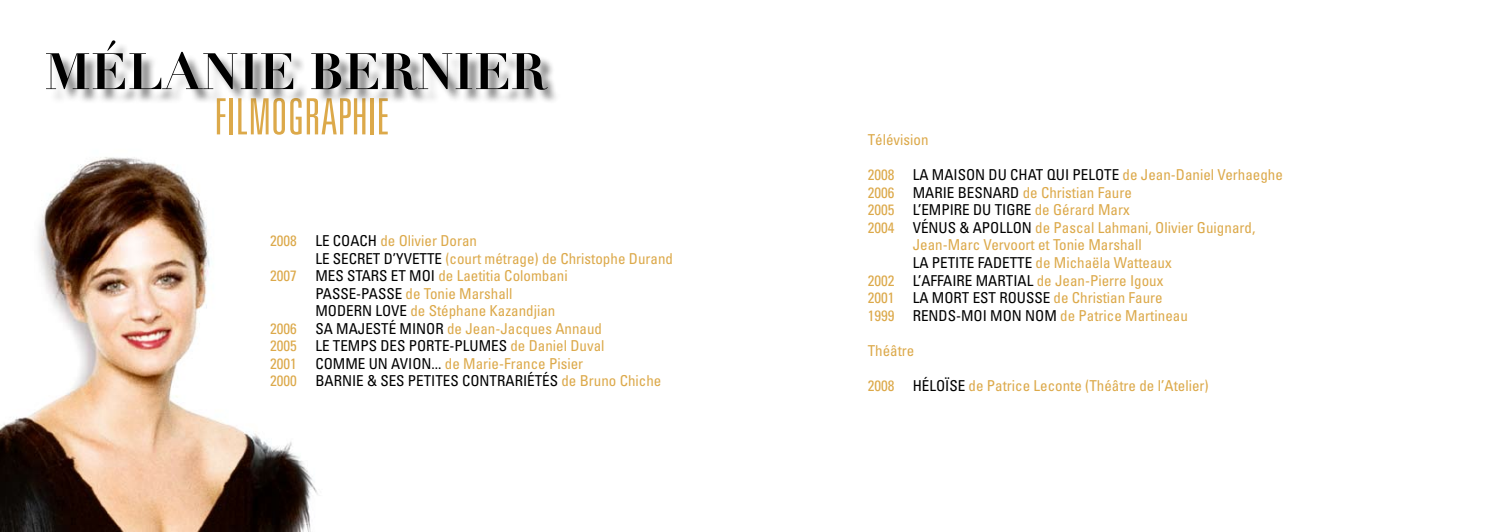
<style>
.page{position:relative;width:1489px;height:532px;background:#fff}
.page>*{position:absolute;margin:0;border:0;box-sizing:border-box;transform-origin:0 0}
.t1{font:700 50.25px "Didot LH";color:#000}
.t2{font:300 ultra-condensed 50px "Univers";color:#dca94a}
.t3{font:condensed 15px "Univers";color:#dca94a}
.t4{font:condensed 15px "Univers";color:#000}
.s1{color:#000}
.s2{color:#dca94a}
</style>
<div class="page">
<img style="left:0;top:157px;width:318px;height:374px">
<div style="left:48px;top:42px;width:513px;height:62px;background:#000;opacity:.5"></div>
<h1 class="t1" style="left:44px;top:40px;width:504px">MÉLANIE BERNIER</h1>
<h2 class="t2" style="left:214px;top:91px;width:176px">FILMOGRAPHIE</h2>
<p class="t3" style="left:270px;top:231px;width:208px">2008 <span class="s1">LE COACH</span> de Olivier Doran</p>
<p class="t3" style="left:315px;top:249px;width:359px"><span class="s1">LE SECRET D’YVETTE</span> (court métrage) de Christophe Durand</p>
<p class="t3" style="left:270px;top:266px;width:299px">2007 <span class="s1">MES STARS ET MO I</span> de Laetitia Colombani</p>
<p class="t3" style="left:315px;top:284px;width:199px"><span class="s1">PASSE-PASSE</span> de Tonie Marshall</p>
<p class="t3" style="left:315px;top:301px;width:241px"><span class="s1">MO DERN LOVE</span> de Stéphane Kazandjian</p>
<p class="t3" style="left:270px;top:319px;width:333px">2006 <span class="s1">SA MAJESTÉ MINOR</span> de Jean-Jacques Annaud</p>
<p class="t4" style="left:270px;top:336px;width:336px"><span class="s2">2005</span> LE TEMPS DES PO RTE-PLU MES <span class="s2">de Daniel Duval</span></p>
<p class="t3" style="left:270px;top:354px;width:314px">2001 <span class="s1">CO MME UN AVION...</span> de Marie-France Pisier</p>
<p class="t4" style="left:270px;top:371px;width:392px"><span class="s2">2000</span> BARN IE &amp; SES PETITES CONTRARIÉTÉS <span class="s2">de B runo Chiche</span></p>
<p class="t3" style="left:867px;top:130px;width:62px">Télévision</p>
<p class="t3" style="left:867px;top:165px;width:416px">2008 <span class="s1">LA MAISON DU CHAT QU I PELOTE</span> de Jean-Daniel Verhaeghe</p>
<p class="t3" style="left:867px;top:183px;width:266px">2006 <span class="s1">MARIE B ESNARD</span> de Christian Faure</p>
<p class="t3" style="left:867px;top:200px;width:263px">2005 <span class="s1">L’EMPIRE DU TIGRE</span> de Gérard Marx</p>
<p class="t3" style="left:867px;top:218px;width:389px">2004 <span class="s1">VÉNUS &amp; APO LLON</span> de Pascal Lahmani, Olivier Guignard,</p>
<p class="t3" style="left:912px;top:235px;width:230px">Jean-Marc Vervoort et Tonie Marshall</p>
<p class="t3" style="left:912px;top:253px;width:260px"><span class="s1">LA PETITE FADETTE</span> de Michaëla Watteaux</p>
<p class="t3" style="left:867px;top:270px;width:297px">2002 <span class="s1">L’AFFAIRE MARTIAL</span> de Jean-Pierre Igoux</p>
<p class="t3" style="left:867px;top:288px;width:296px">2001 <span class="s1">LA MO RT EST ROUSSE</span> de Christian Faure</p>
<p class="t3" style="left:867px;top:305px;width:321px">1999 <span class="s1">REN DS-MO I MON NOM</span> de Patrice Martineau</p>
<p class="t3" style="left:867px;top:340px;width:48px">Théâtre</p>
<p class="t3" style="left:867px;top:375px;width:342px">2008 <span class="s1">HÉLOÏSE</span> de Patrice Leconte (Théâtre de l’Atelier)</p>
</div>
